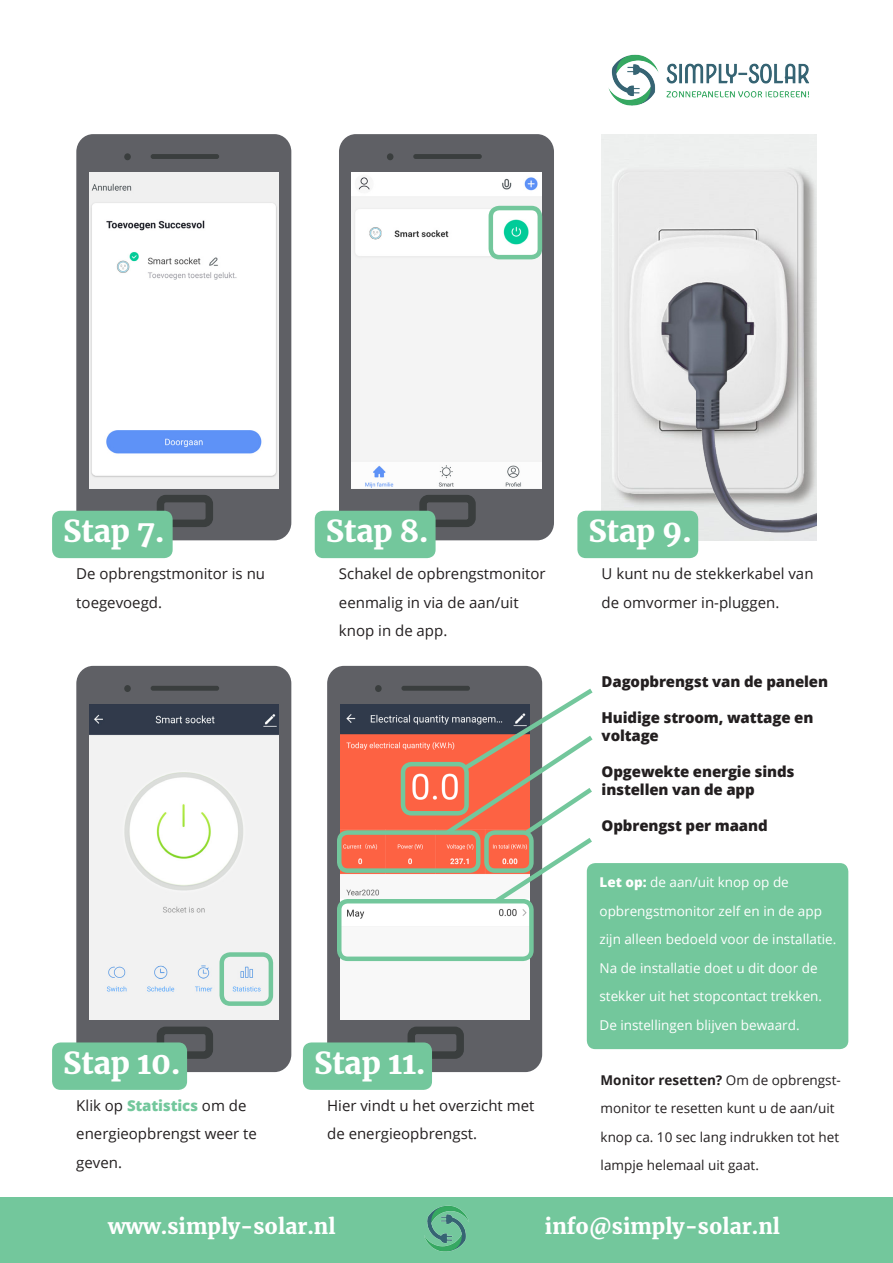
<style>
.page{position:relative;width:893px;height:1263px;background:#fff}
.page>*{position:absolute;margin:0;border:0;box-sizing:border-box;transform-origin:0 0}
.Kop1{font:900 30px "Merriweather";color:#fff}
.t1{font:900 21px "Merriweather";color:#fff}
.Normale_tekst{font:15px/28.5px "Open Sans";color:#231f20}
.Normale_tekst-2{font:800 15px/18px "Open Sans";letter-spacing:-.01em;color:#231f20}
.Normale_tekst-3{font:13.5px/28.5px "Open Sans";color:#fff}
.Normale_tekst-4{font:13.5px/28.5px "Open Sans";color:#231f20}
.s1{font-weight:800}
.s2{font-weight:800;color:#73c79c}
.s3{font-weight:700}
</style>
<div class="page">
<img style="left:602px;top:134px;width:214px;height:377px">
<img style="left:642px;top:274px;width:174px;height:268px">
<div style="left:0;top:1197px;width:893px;height:66px;background:#73c79c"></div>
<img style="left:424px;top:1205px;width:45px;height:47px">
<div style="left:76px;top:134px;width:215px;height:406px;background:#5f6065;border-radius:17px"></div>
<div style="left:157px;top:495px;width:56px;height:32px;border:8px solid #3a3e3e;border-radius:5px"></div>
<div style="left:124px;top:153px;width:7px;height:7px;background:#3a3e3e;border-radius:50%"></div>
<div style="left:151px;top:154px;width:68px;height:5px;background:#3a3e3e;border-radius:2px"></div>
<div style="left:76px;top:666px;width:215px;height:406px;background:#5f6065;border-radius:17px"></div>
<div style="left:157px;top:1026px;width:56px;height:33px;border:8px solid #3a3e3e;border-radius:5px"></div>
<div style="left:124px;top:685px;width:7px;height:7px;background:#3a3e3e;border-radius:50%"></div>
<div style="left:151px;top:686px;width:68px;height:5px;background:#3a3e3e;border-radius:2px"></div>
<div style="left:327px;top:666px;width:215px;height:406px;background:#5f6065;border-radius:17px"></div>
<div style="left:408px;top:1026px;width:56px;height:33px;border:8px solid #3a3e3e;border-radius:5px"></div>
<div style="left:375px;top:685px;width:7px;height:7px;background:#3a3e3e;border-radius:50%"></div>
<div style="left:401px;top:686px;width:69px;height:5px;background:#3a3e3e;border-radius:2px"></div>
<div style="left:339px;top:134px;width:215px;height:406px;background:#5f6065;border-radius:17px"></div>
<div style="left:419px;top:495px;width:57px;height:32px;border:8px solid #3a3e3e;border-radius:5px"></div>
<div style="left:387px;top:153px;width:6px;height:7px;background:#3a3e3e;border-radius:50%"></div>
<div style="left:413px;top:154px;width:69px;height:5px;background:#3a3e3e;border-radius:2px"></div>
<img style="left:89px;top:172px;width:189px;height:316px">
<img style="left:89px;top:704px;width:189px;height:316px">
<img style="left:340px;top:704px;width:189px;height:316px">
<img style="left:352px;top:172px;width:189px;height:316px">
<div style="left:52px;top:511px;width:121px;height:47px;background:#73c79c;border-radius:9px"></div>
<div style="left:52px;top:1042px;width:135px;height:48px;background:#73c79c;border-radius:9px"></div>
<div style="left:303px;top:1042px;width:129px;height:48px;background:#73c79c;border-radius:9px"></div>
<div style="left:587px;top:863px;width:261px;height:186px;background:#73c79c;border-radius:9px"></div>
<div style="left:315px;top:511px;width:121px;height:47px;background:#73c79c;border-radius:9px"></div>
<div style="left:577px;top:511px;width:121px;height:47px;background:#73c79c;border-radius:9px"></div>
<img style="left:608px;top:54px;width:201px;height:52px">
<div style="left:489px;top:206px;width:53px;height:53px;border:4px solid #73c79c;border-radius:9px"></div>
<div style="left:220px;top:952px;width:53px;height:54px;border:4px solid #73c79c;border-radius:9px"></div>
<div style="left:401px;top:762px;width:68px;height:53px;border:4px solid #73c79c;border-radius:9px"></div>
<div style="left:337px;top:830px;width:143px;height:43px;border:4px solid #73c79c;border-radius:9px"></div>
<div style="left:337px;top:899px;width:197px;height:62px;border:4px solid #73c79c;border-radius:9px"></div>
<svg style="left:441px;top:684px;width:155px;height:223px"></svg>
<p class="Kop1" style="left:63px;top:510px;width:103px">Stap 7.</p>
<p class="Normale_tekst" style="left:76px;top:559px;width:190px">De opbrengstmonitor is nu toegevoegd.</p>
<p class="Kop1" style="left:326px;top:510px;width:104px">Stap 8.</p>
<p class="Kop1" style="left:589px;top:510px;width:105px">Stap 9.</p>
<p class="Normale_tekst" style="left:339px;top:559px;width:208px">Schakel de opbrengstmonitor eenmalig in via de aan/uit knop in de app.</p>
<p class="Normale_tekst" style="left:602px;top:559px;width:213px">U kunt nu de stekkerkabel van de omvormer in-pluggen.</p>
<p class="Normale_tekst-2" style="left:602px;top:671px;width:228px">Dagopbrengst van de panelen</p>
<p class="Normale_tekst-2" style="left:602px;top:707px;width:213px">Huidige stroom, wattage en voltage</p>
<p class="Normale_tekst-2" style="left:602px;top:761px;width:194px">Opgewekte energie sinds instellen van de app</p>
<p class="Normale_tekst-2" style="left:602px;top:815px;width:168px">Opbrengst per maand</p>
<p class="Normale_tekst-3" style="left:599px;top:868px;width:238px"><span class="s1">Let op:</span> de aan/uit knop op de opbrengstmonitor zelf en in de app zijn alleen bedoeld voor de installatie.<br>Na de installatie doet u dit door de stekker uit het stopcontact trekken.<br>De instellingen blijven bewaard.</p>
<p class="Kop1" style="left:63px;top:1042px;width:119px">Stap 10.</p>
<p class="Kop1" style="left:314px;top:1042px;width:113px">Stap 11.</p>
<p class="Normale_tekst" style="left:76px;top:1091px;width:182px">Klik op <span class="s2">Statistics</span> om de energieopbrengst weer te geven.</p>
<p class="Normale_tekst" style="left:327px;top:1091px;width:209px">Hier vindt u het overzicht met de energieopbrengst.</p>
<p class="Normale_tekst-4" style="left:601px;top:1065px;width:242px"><span class="s3">Monitor resetten?</span> Om de opbrengst&shy;monitor te resetten kunt u de aan/uit knop ca. 10 sec lang indrukken tot het lampje helemaal uit gaat.</p>
<p class="t1" style="left:108px;top:1211px;width:229px">www.simply-solar.nl</p>
<p class="t1" style="left:545px;top:1211px;width:237px">info@simply-solar.nl</p>
</div>
